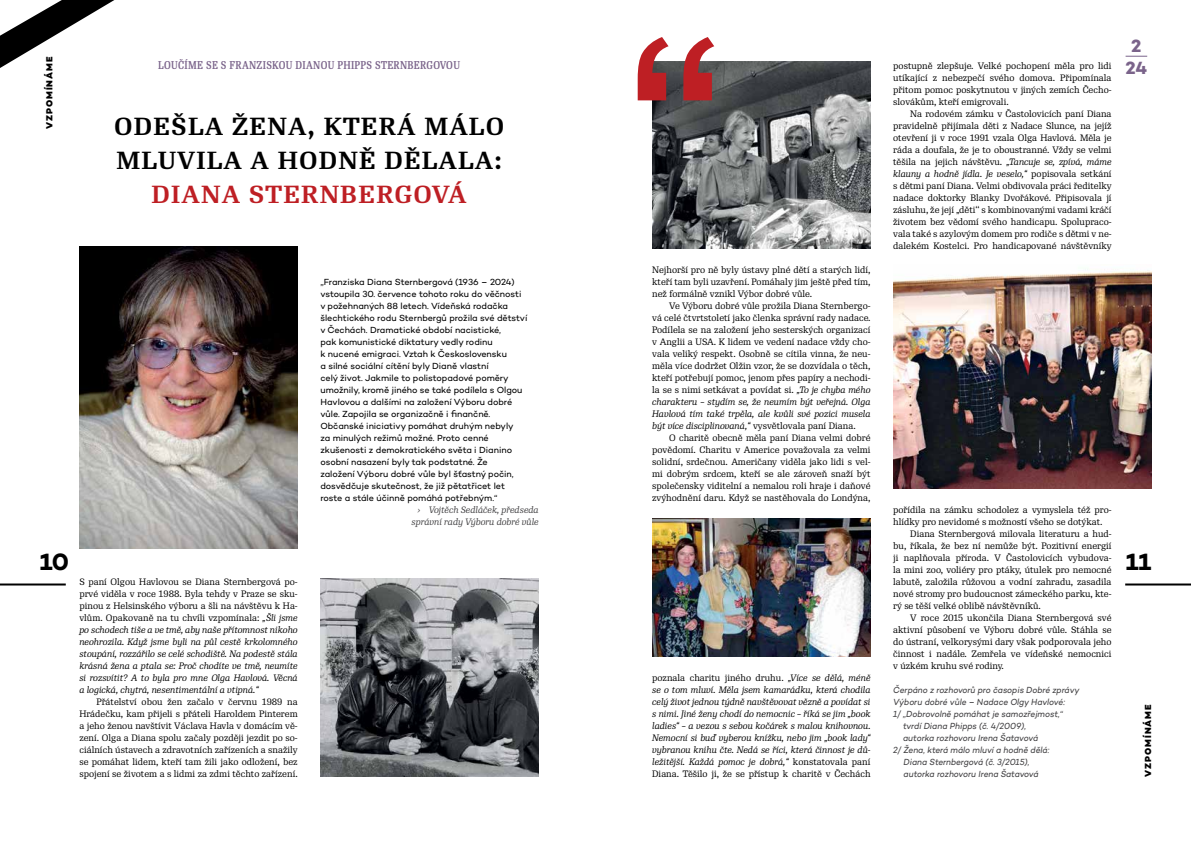
<style>
.page{position:relative;width:1191px;height:842px;background:#fff}
.page>*{position:absolute;margin:0;border:0;box-sizing:border-box;transform-origin:0 0}
.t1{font:600 24px/34px "Re Public";letter-spacing:.05em;color:#000}
.t2{font:600 24px "Re Public";letter-spacing:.05em;color:#be1f24}
.t3{font:700 24px "Campton";color:#000}
.t4{font:700 18px/22px "Campton";color:#7a638a;text-align:center}
.t5{font:500 11px "Re Public Cond";letter-spacing:.03em;color:#7a638a}
.t6{font:9px/12px "Re Public";color:#000;text-align:justify}
.t7{font:italic 9px/12px "Re Public";color:#000;text-align:justify}
.t8{font:9px/12px "Campton";letter-spacing:-.005em;color:#000}
.t9{font:italic 9px "Campton";letter-spacing:-.01em;color:#414042;scale:.93 1}
.t10{font:italic 9px/12px "Re Public";color:#414042;text-align:right}
.t11{font:800 9px "Campton";letter-spacing:.11em;color:#000}
.s1{font-style:italic}
.s2{font-size:8.5px}
.s3{font-style:normal}
</style>
<div class="page">
<hr style="left:0;top:583px;width:66px;height:2px;background:#000">
<hr style="left:1125px;top:583px;width:66px;height:2px;background:#000">
<svg style="left:1125px;top:56px;width:22px;height:1px"></svg>
<img style="left:320px;top:578px;width:219px;height:199px">
<img style="left:79px;top:246px;width:219px;height:303px">
<img style="left:652px;top:61px;width:218px;height:188px">
<svg style="left:637px;top:37px;width:77px;height:63px"></svg>
<svg style="left:0;top:0;width:114px;height:68px"></svg>
<img style="left:652px;top:518px;width:218px;height:139px">
<img style="left:893px;top:271px;width:258px;height:218px">
<p class="t11" style="left:44px;top:129px;width:74px;rotate:-90deg">VZPOMÍNÁME</p>
<p class="t5" style="left:158px;top:58px;width:303px">LOUČÍME SE S FRANZISKOU DIANOU PHIPPS STERNBERGOVOU</p>
<h1 class="t1" style="left:114px;top:110px;width:391px">ODEŠLA ŽENA, KTERÁ MÁLO<br>MLUVILA A HODNĚ DĚLALA:</h1>
<h1 class="t2" style="left:152px;top:180px;width:316px">DIANA STERNBERGOVÁ</h1>
<p class="t6" style="left:893px;top:60px;width:220px">postupně zlepšuje. Velké pochopení měla pro lidi utíkající z nebezpečí svého domova. Připomínala přitom pomoc poskytnutou v jiných zemích Čecho&shy;slovákům, kteří emigrovali.</p>
<p class="t6" style="left:893px;top:108px;width:220px;text-indent:17px">Na rodovém zámku v Častolovicích paní Diana pravidelně přijímala děti z Nadace Slunce, na jejíž otevření ji v roce 1991 vzala Olga Havlová. Měla je ráda a doufala, že je to oboustranné. Vždy se velmi těšila na jejich návštěvu. <span class="s1">„Tancuje se, zpívá, máme klauny a hodně jídla. Je veselo,“</span> popisovala setkání s dětmi paní Diana. Velmi obdivovala práci ředitelky nadace doktorky Blanky Dvořákové. Připisovala jí zásluhu, že její „děti‘‘ s kombinovanými vadami kráčí životem bez vědomí svého handicapu. Spolupraco&shy;vala také s azylovým domem pro rodiče s dětmi v ne&shy;dalekém Kostelci. Pro handicapované návštěvníky</p>
<h2 class="t4" style="left:1125px;top:34px;width:23px">2<br>24</h2>
<p class="t6" style="left:652px;top:264px;width:220px">Nejhorší pro ně byly ústavy plné dětí a starých lidí, kteří tam byli uzavření. Pomáhaly jim ještě před tím, než formálně vznikl Výbor dobré vůle.</p>
<p class="t6" style="left:652px;top:300px;width:220px;text-indent:17px">Ve Výboru dobré vůle prožila Diana Sternbergo&shy;vá celé čtvrtstoletí jako členka správní rady nadace.<br>Podílela se na založení jeho sesterských organizací v Anglii a USA. K lidem ve vedení nadace vždy cho&shy;vala veliký respekt. Osobně se cítila vinna, že neu&shy;měla více dodržet Olžin vzor, že se dozvídala o těch, kteří potřebují pomoc, jenom přes papíry a nechodi&shy;la se s nimi setkávat a povídat si. <span class="s1">„To je chyba mého charakteru – stydím se, že neumím být veřejná. Olga Havlová tím také trpěla, ale kvůli své pozici musela být více disciplinovaná,“</span> vysvětlovala paní Diana.</p>
<p class="t6" style="left:652px;top:432px;width:220px;text-indent:17px">O charitě obecně měla paní Diana velmi dobré povědomí. Charitu v Americe považovala za velmi solidní, srdečnou. Američany viděla jako lidi s vel&shy;mi dobrým srdcem, kteří se ale zároveň snaží být společensky viditelní a nemalou roli hraje i daňové zvýhodnění daru. Když se nastěhovala do Londýna,</p>
<p class="t8" style="left:320px;top:275px;width:209px">„Franziska Diana Sternbergová (1936 – 2024) vstoupila 30. července tohoto roku do věčnosti v požehnaných 88 letech. Vídeňská rodačka šlechtického rodu Sternbergů prožila své dětství v Čechách. Dramatické období nacistické,<br>pak komunistické diktatury vedly rodinu<br>k nucené emigraci. Vztah k Československu<br>a silné sociální cítění byly Dianě vlastní<br>celý život. Jakmile to polistopadové poměry umožnily, kromě jiného se také podílela s Olgou Havlovou a dalšími na založení Výboru dobré vůle. Zapojila se organizačně i finančně.<br>Občanské iniciativy pomáhat druhým nebyly<br>za minulých režimů možné. Proto cenné zkušenosti z demokratického světa i Dianino osobní nasazení byly tak podstatné. Že<br>založení Výboru dobré vůle byl šťastný počin, dosvědčuje skutečnost, že již pětatřicet let roste a stále účinně pomáhá potřebným.“</p>
<p class="t10" style="left:412px;top:504px;width:129px"><span class="s2">›</span> Vojtěch Sedláček, předseda správní rady Výboru dobré vůle</p>
<p class="t6" style="left:893px;top:504px;width:220px">pořídila na zámku schodolez a vymyslela též pro&shy;hlídky pro nevidomé s možností všeho se dotýkat.</p>
<p class="t6" style="left:893px;top:528px;width:220px;text-indent:17px">Diana Sternbergová milovala literaturu a hud&shy;bu, říkala, že bez ní nemůže být. Pozitivní energií ji naplňovala příroda. V Častolovicích vybudova&shy;la mini zoo, voliéry pro ptáky, útulek pro nemocné labutě, založila růžovou a vodní zahradu, zasadila nové stromy pro budoucnost zámeckého parku, kte&shy;rý se těší velké oblibě návštěvníků.</p>
<p class="t6" style="left:893px;top:612px;width:220px;text-indent:17px">V roce 2015 ukončila Diana Sternbergová své aktivní působení ve Výboru dobré vůle. Stáhla se do ústraní, velkorysými dary však podporovala jeho činnost i nadále. Zemřela ve vídeňské nemocnici v úzkém kruhu své rodiny.</p>
<p class="t9" style="left:893px;top:684px;width:202px">Čerpáno z rozhovorů pro časopis Dobré zprávy</p>
<p class="t9" style="left:893px;top:696px;width:186px">Výboru dobré vůle – Nadace Olgy Havlové:</p>
<p class="t9" style="left:893px;top:708px;width:184px">1/ „Dobrovolně pomáhat je samozřejmost,“</p>
<p class="t9" style="left:903px;top:720px;width:134px">tvrdí Diana Phipps (č. 4/2009),</p>
<p class="t9" style="left:903px;top:732px;width:147px">autorka rozhovoru Irena Šatavová</p>
<p class="t9" style="left:893px;top:744px;width:169px">2/ Žena, která málo mluví a hodně dělá:</p>
<p class="t9" style="left:903px;top:756px;width:137px">Diana Sternbergová (č. 3/2015),</p>
<p class="t9" style="left:903px;top:768px;width:147px">autorka rozhovoru Irena Šatavová</p>
<h1 class="t3" style="left:40px;top:546px;width:31px">10</h1>
<h1 class="t3" style="left:1125px;top:546px;width:27px">11</h1>
<p class="t7" style="left:79px;top:576px;width:220px"><span class="s3">S paní Olgou Havlovou se Diana Sternbergová po&shy;prvé viděla v roce 1988. Byla tehdy v Praze se sku&shy;pinou z Helsinského výboru a šli na návštěvu k Ha&shy;vlům. Opakovaně na tu chvíli vzpomínala:</span> „Šli jsme po schodech tiše a ve tmě, aby naše přítomnost nikoho neohrozila. Když jsme byli na půl cestě krkolomného stoupání, rozzářilo se celé schodiště. Na podestě stála krásná žena a ptala se: Proč chodíte ve tmě, neumíte si rozsvítit? A to byla pro mne Olga Havlová. Věcná a logická, chytrá, nesentimentální a vtipná.“</p>
<p class="t6" style="left:79px;top:696px;width:220px;text-indent:17px">Přátelství obou žen začalo v červnu 1989 na Hrádečku, kam přijeli s přáteli Haroldem Pinterem a jeho ženou navštívit Václava Havla v domácím vě&shy;zení. Olga a Diana spolu začaly později jezdit po so&shy;ciálních ústavech a zdravotních zařízeních a snažily se pomáhat lidem, kteří tam žili jako odložení, bez spojení se životem a s lidmi za zdmi těchto zařízení.</p>
<p class="t7" style="left:652px;top:672px;width:220px"><span class="s3">poznala charitu jiného druhu.</span> „Více se dělá, méně se o tom mluví. Měla jsem kamarádku, která chodila celý život jednou týdně navštěvovat vězně a povídat si s nimi. Jiné ženy chodí do nemocnic – říká se jim „book ladies“ – a vezou s sebou kočárek s malou knihovnou.<br>Nemocní si buď vyberou knížku, nebo jim „book lady“ vybranou knihu čte. Nedá se říci, která činnost je dů&shy;ležitější. Každá pomoc je dobrá,“ <span class="s3">konstatovala paní Diana. Těšilo ji, že se přístup k charitě v Čechách</span></p>
<p class="t11" style="left:1142px;top:777px;width:74px;rotate:-90deg">VZPOMÍNÁME</p>
</div>
